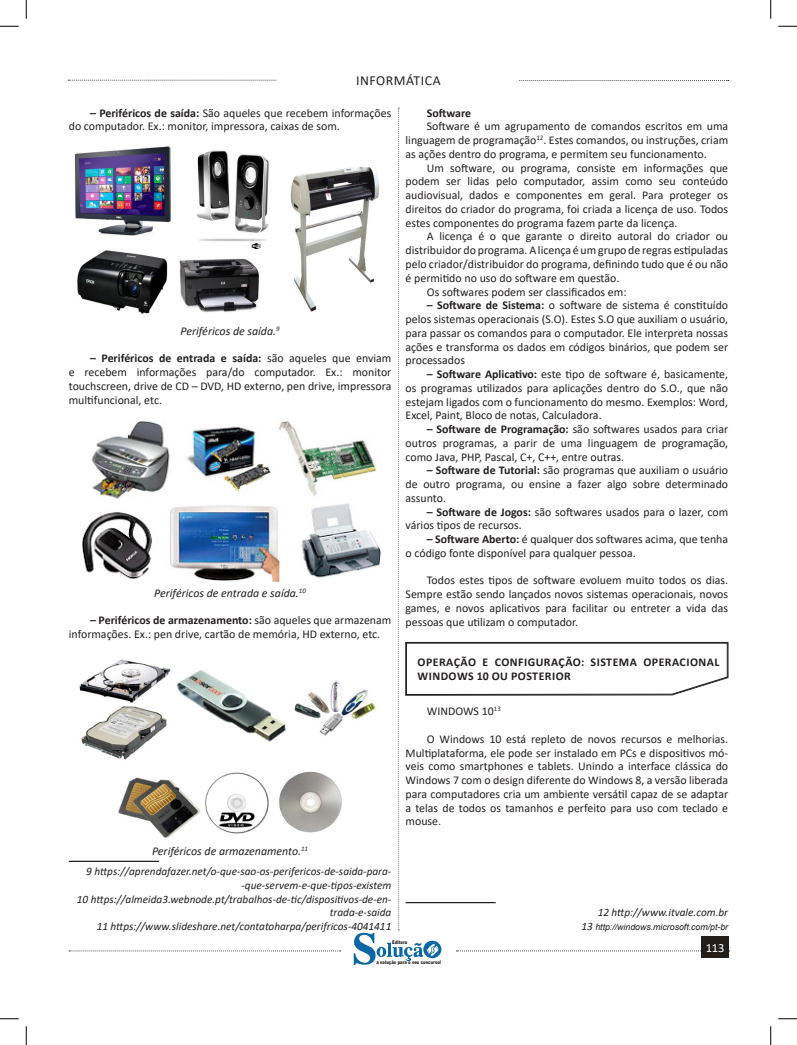
<style>
.page{position:relative;width:797px;height:1045px;background:#fff}
.page>*{position:absolute;margin:0;border:0;box-sizing:border-box;transform-origin:0 0}
.t1{font:13.75px "Calibri";letter-spacing:.04em;color:#231f20}
.t2{font:12.5px "Calibri";color:#fff}
.TEXTO_BASE{font:11.88px/13.8px "Calibri";color:#231f20;text-align:justify}
.FONT_REF{font:italic 11.88px "Calibri";color:#231f20}
.CAIXINHAS{font:700 11.88px/13.8px "Calibri";letter-spacing:.04em;color:#231f20}
.FONT_REF-2{font:italic 11.25px/13.8px "Calibri";color:#231f20;text-align:right}
.FONT_REF-3{font:italic 8.75px "Arial";color:#231f20}
.t3{font:900 5px "Arial";color:#231f20;scale:.76 1}
.s1{font-weight:700}
.s2{font-family:"Calibri";font-size:11.25px}
</style>
<div class="page">
<svg style="left:69px;top:950px;width:271px;height:1px"></svg>
<svg style="left:68px;top:80px;width:209px;height:1px"></svg>
<svg style="left:519px;top:80px;width:209px;height:1px"></svg>
<img style="left:74px;top:147px;width:280px;height:167px">
<img style="left:82px;top:421px;width:272px;height:161px">
<img style="left:79px;top:659px;width:275px;height:179px">
<hr style="left:69px;top:860px;width:90px;height:2px;background:#231f20">
<svg style="left:354px;top:108px;width:375px;height:857px"></svg>
<hr style="left:405px;top:902px;width:90px;height:1px;background:#231f20">
<svg style="left:0;top:25px;width:19px;height:2px"></svg>
<svg style="left:778px;top:25px;width:19px;height:2px"></svg>
<svg style="left:0;top:1018px;width:19px;height:1px"></svg>
<svg style="left:778px;top:1018px;width:19px;height:1px"></svg>
<svg style="left:25px;top:0;width:2px;height:19px"></svg>
<svg style="left:25px;top:1026px;width:2px;height:19px"></svg>
<svg style="left:770px;top:0;width:1px;height:19px"></svg>
<svg style="left:770px;top:1026px;width:1px;height:19px"></svg>
<p class="t1" style="left:356px;top:71px;width:86px">INFORMÁTICA</p>
<p class="TEXTO_BASE" style="left:69px;top:106px;width:324px;text-indent:21px"><span class="s1">– Periféricos de saída:</span> São aqueles que recebem informações do computador. Ex.: monitor, impressora, caixas de som.</p>
<p class="FONT_REF" style="left:180px;top:322px;width:101px">Periféricos de saída.<sup>9</sup></p>
<p class="TEXTO_BASE" style="left:69px;top:351px;width:324px;text-indent:21px"><span class="s1">– Periféricos de entrada e saída:</span> são aqueles que enviam e recebem informações para/do computador. Ex.: monitor touchscreen, drive de CD – DVD, HD externo, pen drive, impressora multifuncional, etc.</p>
<p class="FONT_REF" style="left:154px;top:584px;width:153px">Periféricos de entrada e saída.<sup>10</sup></p>
<p class="TEXTO_BASE" style="left:69px;top:613px;width:324px;text-indent:21px"><span class="s1">– Periféricos de armazenamento:</span> são aqueles que armazenam informações. Ex.: pen drive, cartão de memória, HD externo, etc.</p>
<p class="FONT_REF" style="left:152px;top:843px;width:158px">Periféricos de armazenamento.<sup>11</sup></p>
<p class="FONT_REF-2" style="left:86px;top:864px;width:307px">9 https://aprendafazer.net/o-que-sao-os-perifericos-de-saida-para--que-servem-e-que-tipos-existem</p>
<p class="FONT_REF-2" style="left:77px;top:891px;width:316px">10 https://almeida3.webnode.pt/trabalhos-de-tic/dispositivos-de-en&shy;trada-e-saida</p>
<p class="FONT_REF-2" style="left:97px;top:919px;width:296px">11 https://www.slideshare.net/contatoharpa/perifricos-4041411</p>
<p class="CAIXINHAS" style="left:427px;top:106px;width:46px">Software</p>
<p class="TEXTO_BASE" style="left:405px;top:119px;width:324px;text-indent:21px">Software é um agrupamento de comandos escritos em uma linguagem de programação<sup>12</sup>. Estes comandos, ou instruções, criam as ações dentro do programa, e permitem seu funcionamento.</p>
<p class="TEXTO_BASE" style="left:405px;top:161px;width:324px;text-indent:21px">Um software, ou programa, consiste em informações que podem ser lidas pelo computador, assim como seu conteúdo audiovisual, dados e componentes em geral. Para proteger os direitos do criador do programa, foi criada a licença de uso. Todos estes componentes do programa fazem parte da licença.</p>
<p class="TEXTO_BASE" style="left:405px;top:229px;width:324px;text-indent:21px">A licença é o que garante o direito autoral do criador ou distribuidor do programa. A licença é um grupo de regras estipuladas pelo criador/distribuidor do programa, definindo tudo que é ou não é permitido no uso do software em questão.</p>
<p class="TEXTO_BASE" style="left:427px;top:284px;width:201px">Os softwares podem ser classificados em:</p>
<p class="TEXTO_BASE" style="left:405px;top:298px;width:324px;text-indent:21px"><span class="s1">– Software de Sistema:</span> o software de sistema é constituído pelos sistemas operacionais (S.O). Estes S.O que auxiliam o usuário, para passar os comandos para o computador. Ele interpreta nossas ações e transforma os dados em códigos binários, que podem ser processados</p>
<p class="TEXTO_BASE" style="left:405px;top:367px;width:324px;text-indent:21px"><span class="s1">– Software Aplicativo:</span> este tipo de software é, basicamente, os programas utilizados para aplicações dentro do S.O., que não estejam ligados com o funcionamento do mesmo. Exemplos: Word, Excel, Paint, Bloco de notas, Calculadora.</p>
<p class="TEXTO_BASE" style="left:405px;top:422px;width:324px;text-indent:21px"><span class="s1">– Software de Programação:</span> são softwares usados para criar outros programas, a parir de uma linguagem de programação, como Java, PHP, Pascal, C+, C++, entre outras.</p>
<p class="TEXTO_BASE" style="left:405px;top:463px;width:324px;text-indent:21px"><span class="s1">– Software de Tutorial:</span> são programas que auxiliam o usuário de outro programa, ou ensine a fazer algo sobre determinado assunto.</p>
<p class="TEXTO_BASE" style="left:405px;top:504px;width:324px;text-indent:21px"><span class="s1">– Software de Jogos:</span> são softwares usados para o lazer, com vários tipos de recursos.</p>
<p class="TEXTO_BASE" style="left:405px;top:532px;width:324px;text-indent:21px"><span class="s1">– Software Aberto:</span> é qualquer dos softwares acima, que tenha o código fonte disponível para qualquer pessoa.</p>
<p class="TEXTO_BASE" style="left:405px;top:573px;width:324px;text-indent:21px">Todos estes tipos de software evoluem muito todos os dias.<br>Sempre estão sendo lançados novos sistemas operacionais, novos games, e novos aplicativos para facilitar ou entreter a vida das pessoas que utilizam o computador.</p>
<p class="CAIXINHAS" style="left:417px;top:655px;width:303px">OPERAÇÃO E CONFIGURAÇÃO: SISTEMA OPERACIONAL<br>WINDOWS 10 OU POSTERIOR</p>
<p class="TEXTO_BASE" style="left:427px;top:704px;width:75px">WINDOWS 10<sup>13</sup></p>
<p class="TEXTO_BASE" style="left:405px;top:732px;width:324px;text-indent:21px">O Windows 10 está repleto de novos recursos e melhorias.<br>Multiplataforma, ele pode ser instalado em PCs e dispositivos mó&shy;veis como smartphones e tablets. Unindo a interface clássica do Windows 7 com o design diferente do Windows 8, a versão liberada para computadores cria um ambiente versátil capaz de se adaptar a telas de todos os tamanhos e perfeito para uso com teclado e mouse.</p>
<p class="FONT_REF-2" style="left:597px;top:905px;width:132px">12 http://www.itvale.com.br</p>
<p class="FONT_REF-3" style="left:581px;top:921px;width:148px"><span class="s2">13</span> http://windows.microsoft.com/pt-br</p>
<p class="t3" style="left:392px;top:939px;width:21px">Editora</p>
<p class="t3" style="left:376px;top:959px;width:86px">a solução para o seu concurso!</p>
<p class="t2" style="left:706px;top:939px;width:20px">113</p>
</div>
